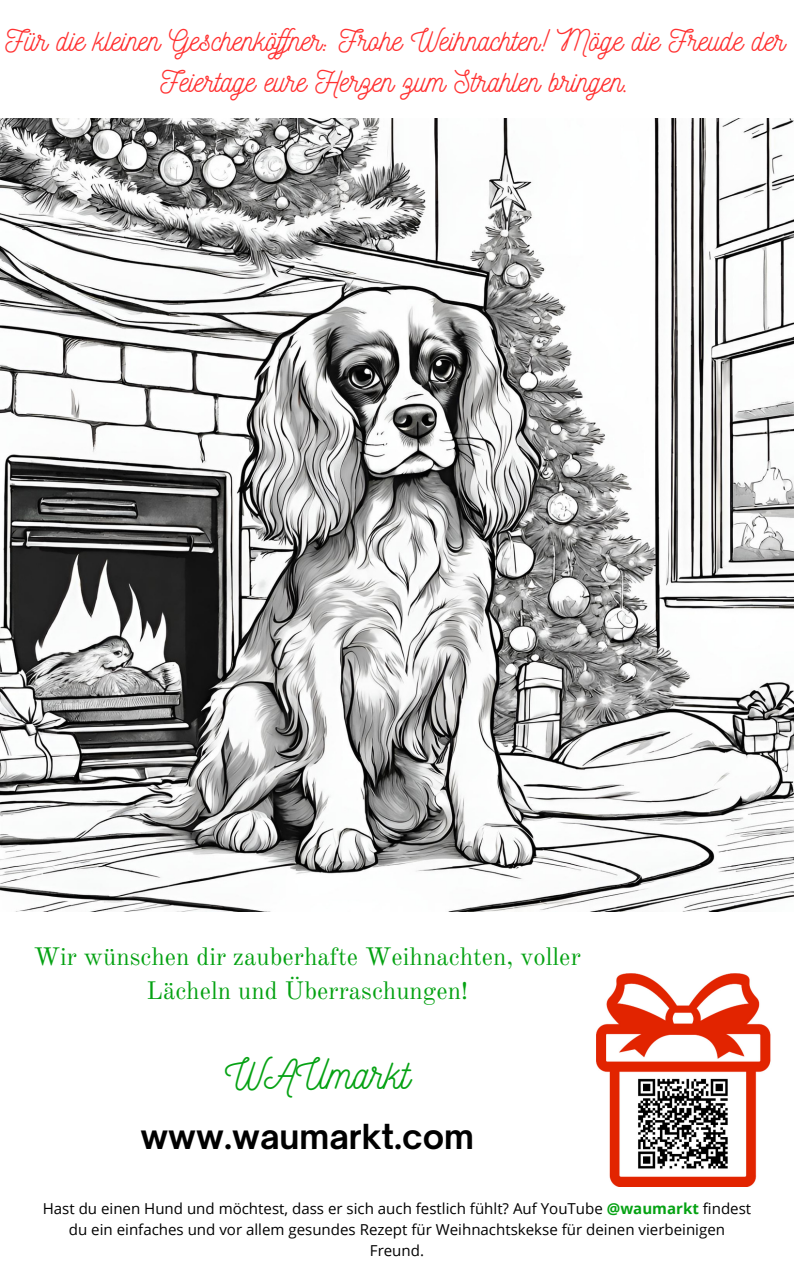
<style>
.page{position:relative;width:794px;height:1266px;background:#fff}
.page>*{position:absolute;margin:0;border:0;box-sizing:border-box;transform-origin:0 0}
.t1{font:41.25px "Nickainley";color:#05a213}
.t2{font:700 33px "Open Sauce One";color:#000}
.t3{font:30px/41.6px "Nickainley";color:#ff3131;text-align:center}
.t4{font:24.75px/34.3px "Old Standard";color:#05a213;text-align:center}
.t5{font:15.08px/20.9px "Open Sans";color:#000;text-align:center}
.s1{font-weight:700;color:#05a213}
</style>
<div class="page">
<img style="left:0;top:118px;width:793px;height:793px">
<img style="left:596px;top:973px;width:175px;height:214px">
<p class="t3" style="left:6px;top:18px;width:780px">Für die kleinen Geschenköfner: Frohe Weihnachten! Möge die Freude der<br>Feiertage eure Herzen zum Strahlen bringen.</p>
<p class="t4" style="left:34px;top:939px;width:548px">Wir wünschen dir zauberhafte Weihnachten, voller<br>Lächeln und Überraschungen!</p>
<p class="t1" style="left:225px;top:1048px;width:186px">WAUmarkt</p>
<p class="t2" style="left:140px;top:1116px;width:335px">www.waumarkt.com</p>
<p class="t5" style="left:43px;top:1198px;width:709px">Hast du einen Hund und möchtest, dass er sich auch festlich fühlt? Auf YouTube <span class="s1">@waumarkt</span> findest du ein einfaches und vor allem gesundes Rezept für Weihnachtskekse für deinen vierbeinigen<br>Freund.</p>
</div>
